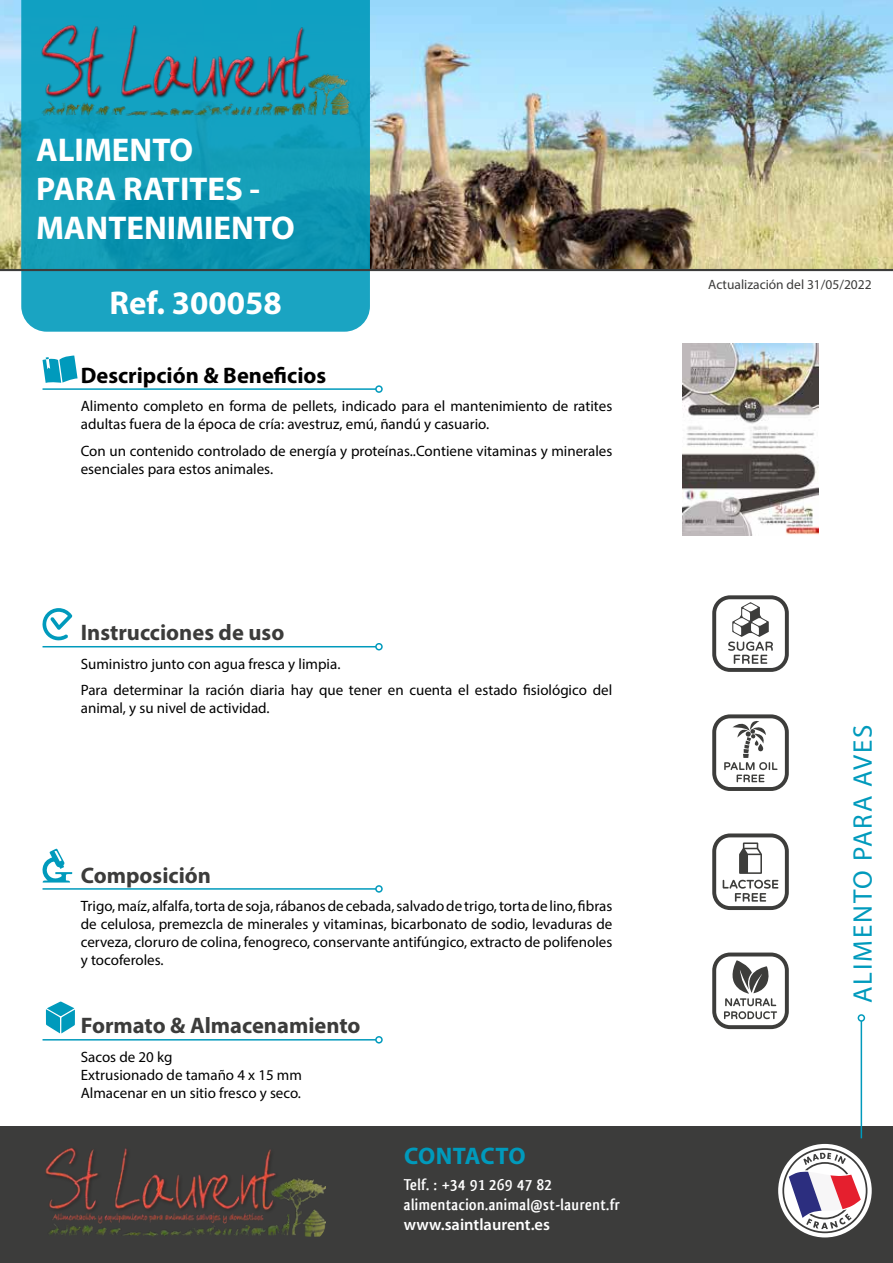
<style>
.page{position:relative;width:893px;height:1263px;background:#fff}
.page>*{position:absolute;margin:0;border:0;box-sizing:border-box;transform-origin:0 0}
.t1{font:700 33px/39px "Myriad Pro";color:#fff}
.t2{font:27px "Myriad Pro";letter-spacing:.07em;color:#009abc}
.t3{font:700 24px "Myriad Pro";letter-spacing:-.005em;color:#009abc}
.t4{font:700 22.5px "Myriad Pro";color:#3c3c3b}
.t5{font:700 22.5px "Myriad Pro";color:#000}
.t6{font:700 16.5px/19.8px "Qlassik";letter-spacing:.025em;color:#fff}
.t7{font:600 16.5px "Myriad Pro";color:#fff}
.t8{font:15px/18px "Myriad Pro";color:#000}
.t9{font:13.5px "Myriad Pro";color:#3c3c3b}
</style>
<div class="page">
<img style="left:0;top:0;width:893px;height:269px">
<svg style="left:21px;top:0;width:349px;height:332px;fill:#13a0ba"></svg>
<div style="left:0;top:1127px;width:893px;height:136px;background:#3c3c3b"></div>
<hr style="left:0;top:269px;width:893px;height:2px;background:#3c3c3b">
<img style="left:45px;top:1148px;width:281px;height:88px">
<hr style="left:861px;top:1021px;width:1px;height:117px;background:#009abc">
<div style="left:858px;top:1014px;width:7px;height:8px;border:2px solid #009abc;border-radius:50%"></div>
<img style="left:683px;top:344px;width:135px;height:191px">
<hr style="left:43px;top:888px;width:333px;height:2px;background:#009abc">
<div style="left:375px;top:885px;width:8px;height:8px;border:2px solid #009abc;border-radius:50%"></div>
<svg style="left:42px;top:848px;width:30px;height:34px"></svg>
<hr style="left:43px;top:1039px;width:333px;height:1px;background:#009abc">
<div style="left:375px;top:1036px;width:8px;height:7px;border:2px solid #009abc;border-radius:50%"></div>
<svg style="left:46px;top:1001px;width:29px;height:32px"></svg>
<svg style="left:42px;top:608px;width:31px;height:33px"></svg>
<hr style="left:43px;top:646px;width:333px;height:1px;background:#009abc">
<div style="left:375px;top:643px;width:8px;height:7px;border:2px solid #009abc;border-radius:50%"></div>
<img style="left:36px;top:21px;width:319px;height:96px">
<svg style="left:43px;top:356px;width:35px;height:27px"></svg>
<hr style="left:43px;top:388px;width:333px;height:2px;background:#009abc">
<div style="left:375px;top:385px;width:8px;height:8px;border:2px solid #009abc;border-radius:50%"></div>
<svg style="left:712px;top:595px;width:77px;height:77px"></svg>
<div style="left:778px;top:1144px;width:94px;height:93px;background:#fff;border-radius:50%"></div>
<svg style="left:712px;top:714px;width:77px;height:77px"></svg>
<svg style="left:712px;top:833px;width:77px;height:77px"></svg>
<svg style="left:782px;top:1148px;width:85px;height:85px"></svg>
<svg style="left:712px;top:952px;width:77px;height:77px"></svg>
<h1 class="t1" style="left:36px;top:129px;width:260px">ALIMENTO<br>PARA RATITES -<br>MANTENIMIENTO</h1>
<h1 class="t1" style="left:110px;top:282px;width:174px">Ref. 300058</h1>
<h3 class="t5" style="left:81px;top:360px;width:247px">Descripción &amp; Beneficios</h3>
<p class="t8" style="left:81px;top:397px;width:533px">Alimento completo en forma de pellets, indicado para el mantenimiento de ratites adultas fuera de la época de cría: avestruz, emú, ñandú y casuario.</p>
<p class="t8" style="left:81px;top:441px;width:533px">Con un contenido controlado de energía y proteínas..Contiene vitaminas y minerales esenciales para estos animales.</p>
<h3 class="t4" style="left:81px;top:618px;width:205px">Instrucciones de uso</h3>
<p class="t8" style="left:81px;top:650px;width:533px;line-height:26.5px">Suministro junto con agua fresca y limpia.<br>Para determinar la ración diaria hay que tener en cuenta el estado fisiológico del</p>
<p class="t8" style="left:81px;top:699px;width:190px">animal, y su nivel de actividad.</p>
<h3 class="t4" style="left:81px;top:860px;width:132px">Composición</h3>
<p class="t8" style="left:81px;top:896px;width:533px;text-align:justify">Trigo, maíz, alfalfa, torta de soja, rábanos de cebada, salvado de trigo, torta de lino, fibras de celulosa, premezcla de minerales y vitaminas, bicarbonato de sodio, levaduras de cerveza, cloruro de colina, fenogreco, conservante antifúngico, extracto de polifenoles y tocoferoles.</p>
<h3 class="t4" style="left:81px;top:1011px;width:281px">Formato &amp; Almacenamiento</h3>
<p class="t8" style="left:81px;top:1047px;width:223px">Sacos de 20 kg<br>Extrusionado de tamaño 4 x 15 mm<br>Almacenar en un sitio fresco y seco.</p>
<h3 class="t3" style="left:404px;top:1140px;width:123px">CONTACTO</h3>
<p class="t6" style="left:404px;top:1174px;width:217px">Telf. : +34 91 269 47 82 alimentacion.animal@st-laurent.fr</p>
<p class="t7" style="left:404px;top:1213px;width:147px">www.saintlaurent.es</p>
<p class="t9" style="left:708px;top:276px;width:165px">Actualización del 31/05/2022</p>
<h2 class="t2" style="left:846px;top:1003px;width:280px;rotate:-90deg">ALIMENTO PARA AVES</h2>
</div>
